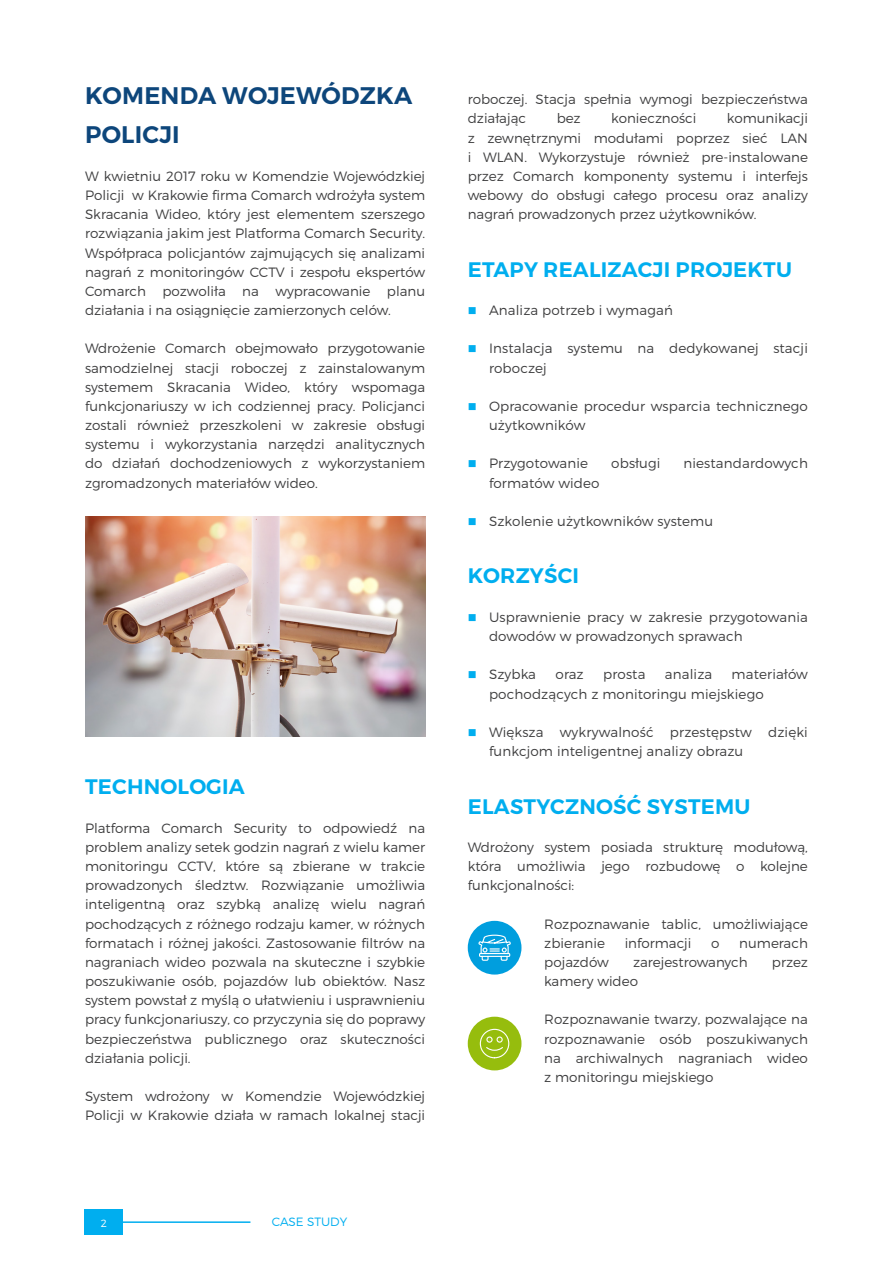
<style>
.page{position:relative;width:893px;height:1263px;background:#fff}
.page>*{position:absolute;margin:0;border:0;box-sizing:border-box;transform-origin:0 0}
.I_N1{font:600 24px/38.4px "Montserrat";letter-spacing:.01em;color:#0d467b}
.TXT_0{font:600 21px "Montserrat";letter-spacing:.01em;color:#00aeef}
.TXT_0-2{font:300 13.5px/19.2px "Montserrat";color:#3e3e3f;text-align:justify}
.W1{font:300 13.5px/19.2px "Montserrat";letter-spacing:.01em;color:#3e3e3f}
.t1{font:300 12px "Montserrat";color:#00aeef}
.t2{font:300 10.5px "Montserrat";color:#fff}
.s1{color:#00aeef}
</style>
<div class="page">
<div style="left:85px;top:1209px;width:38px;height:26px;background:#00aeef"></div>
<hr style="left:123px;top:1221px;width:127px;height:2px;background:#00aeef">
<img style="left:85px;top:516px;width:340px;height:221px">
<div style="left:468px;top:1017px;width:53px;height:53px;background:#96bd0d;border-radius:50%"></div>
<svg style="left:479px;top:1028px;width:31px;height:31px"></svg>
<div style="left:468px;top:921px;width:53px;height:53px;background:#009ede;border-radius:50%"></div>
<svg style="left:478px;top:934px;width:33px;height:27px"></svg>
<p class="I_N1" style="left:85px;top:77px;width:329px">KOMENDA WOJEWÓDZKA<br>POLICJI</p>
<p class="TXT_0-2" style="left:85px;top:166px;width:342px">W kwietniu 2017 roku w Komendzie Wojewódzkiej Policji w Krakowie firma Comarch wdrożyła system Skracania Wideo, który jest elementem szerszego rozwiązania jakim jest Platforma Comarch Security.<br>Współpraca policjantów zajmujących się analizami nagrań z monitoringów CCTV i zespołu ekspertów Comarch pozwoliła na wypracowanie planu działania i na osiągnięcie zamierzonych celów.</p>
<p class="TXT_0-2" style="left:85px;top:339px;width:342px">Wdrożenie Comarch obejmowało przygotowanie samodzielnej stacji roboczej z zainstalowanym systemem Skracania Wideo, który wspomaga funkcjonariuszy w ich codziennej pracy. Policjanci zostali również przeszkoleni w zakresie obsługi systemu i wykorzystania narzędzi analitycznych do działań dochodzeniowych z wykorzystaniem zgromadzonych materiałów wideo.</p>
<p class="TXT_0" style="left:85px;top:774px;width:161px">TECHNOLOGIA</p>
<p class="TXT_0-2" style="left:85px;top:818px;width:342px">Platforma Comarch Security to odpowiedź na problem analizy setek godzin nagrań z wielu kamer monitoringu CCTV, które są zbierane w trakcie prowadzonych śledztw. Rozwiązanie umożliwia inteligentną oraz szybką analizę wielu nagrań pochodzących z różnego rodzaju kamer, w różnych formatach i różnej jakości. Zastosowanie filtrów na nagraniach wideo pozwala na skuteczne i szybkie poszukiwanie osób, pojazdów lub obiektów. Nasz system powstał z myślą o ułatwieniu i usprawnieniu pracy funkcjonariuszy, co przyczynia się do poprawy bezpieczeństwa publicznego oraz skuteczności działania policji.</p>
<p class="TXT_0-2" style="left:85px;top:1086px;width:342px">System wdrożony w Komendzie Wojewódzkiej<br>Policji w Krakowie działa w ramach lokalnej stacji</p>
<p class="t2" style="left:101px;top:1217px;width:8px">2</p>
<p class="t1" style="left:272px;top:1215px;width:77px">CASE STUDY</p>
<p class="TXT_0-2" style="left:468px;top:90px;width:342px">roboczej. Stacja spełnia wymogi bezpieczeństwa działając</p>
<p class="TXT_0-2" style="left:557px;top:109px;width:26px">bez</p>
<p class="TXT_0-2" style="left:611px;top:109px;width:87px">konieczności</p>
<p class="TXT_0-2" style="left:468px;top:109px;width:342px;text-indent:259px">komunikacji z zewnętrznymi modułami poprzez sieć LAN i WLAN. Wykorzystuje również pre-instalowane przez Comarch komponenty systemu i interfejs webowy do obsługi całego procesu oraz analizy nagrań prowadzonych przez użytkowników.</p>
<p class="TXT_0" style="left:468px;top:256px;width:326px">ETAPY REALIZACJI PROJEKTU</p>
<p class="W1" style="left:468px;top:300px;width:207px"><span class="s1">■</span> Analiza potrzeb i wymagań</p>
<p class="W1" style="left:489px;top:339px;width:320px;text-indent:-21px"><span class="s1">■</span> Instalacja systemu na dedykowanej stacji roboczej</p>
<p class="W1" style="left:489px;top:396px;width:320px;text-indent:-21px"><span class="s1">■</span> Opracowanie procedur wsparcia technicznego użytkowników</p>
<p class="W1" style="left:468px;top:454px;width:122px"><span class="s1">■</span> Przygotowanie</p>
<p class="W1" style="left:611px;top:454px;width:51px">obsługi</p>
<p class="W1" style="left:683px;top:454px;width:126px">niestandardowych</p>
<p class="W1" style="left:489px;top:473px;width:112px">formatów wideo</p>
<p class="W1" style="left:468px;top:511px;width:247px"><span class="s1">■</span> Szkolenie użytkowników systemu</p>
<p class="TXT_0" style="left:468px;top:563px;width:113px">KORZYŚCI</p>
<p class="W1" style="left:489px;top:607px;width:320px;text-indent:-21px"><span class="s1">■</span> Usprawnienie pracy w zakresie przygotowania dowodów w prowadzonych sprawach</p>
<p class="W1" style="left:468px;top:665px;width:70px"><span class="s1">■</span> Szybka</p>
<p class="W1" style="left:555px;top:665px;width:30px">oraz</p>
<p class="W1" style="left:603px;top:665px;width:44px">prosta</p>
<p class="W1" style="left:665px;top:665px;width:49px">analiza</p>
<p class="W1" style="left:489px;top:665px;width:320px;text-indent:243px">materiałów pochodzących z monitoringu miejskiego</p>
<p class="W1" style="left:489px;top:722px;width:320px;text-indent:-21px"><span class="s1">■</span> Większa wykrywalność przestępstw dzięki funkcjom inteligentnej analizy obrazu</p>
<p class="TXT_0" style="left:468px;top:793px;width:284px">ELASTYCZNOŚĆ SYSTEMU</p>
<p class="TXT_0-2" style="left:468px;top:837px;width:342px">Wdrożony system posiada strukturę modułową, która umożliwia jego rozbudowę o kolejne funkcjonalności:</p>
<p class="TXT_0-2" style="left:544px;top:914px;width:265px">Rozpoznawanie tablic, umożliwiające zbieranie</p>
<p class="TXT_0-2" style="left:625px;top:933px;width:68px">informacji</p>
<p class="TXT_0-2" style="left:711px;top:933px;width:10px">o</p>
<p class="TXT_0-2" style="left:739px;top:933px;width:70px">numerach</p>
<p class="TXT_0-2" style="left:544px;top:952px;width:66px">pojazdów</p>
<p class="TXT_0-2" style="left:633px;top:952px;width:116px">zarejestrowanych</p>
<p class="TXT_0-2" style="left:772px;top:952px;width:38px">przez</p>
<p class="TXT_0-2" style="left:544px;top:971px;width:95px">kamery wideo</p>
<p class="TXT_0-2" style="left:544px;top:1010px;width:265px">Rozpoznawanie twarzy, pozwalające na rozpoznawanie osób poszukiwanych na archiwalnych nagraniach wideo z monitoringu miejskiego</p>
</div>
